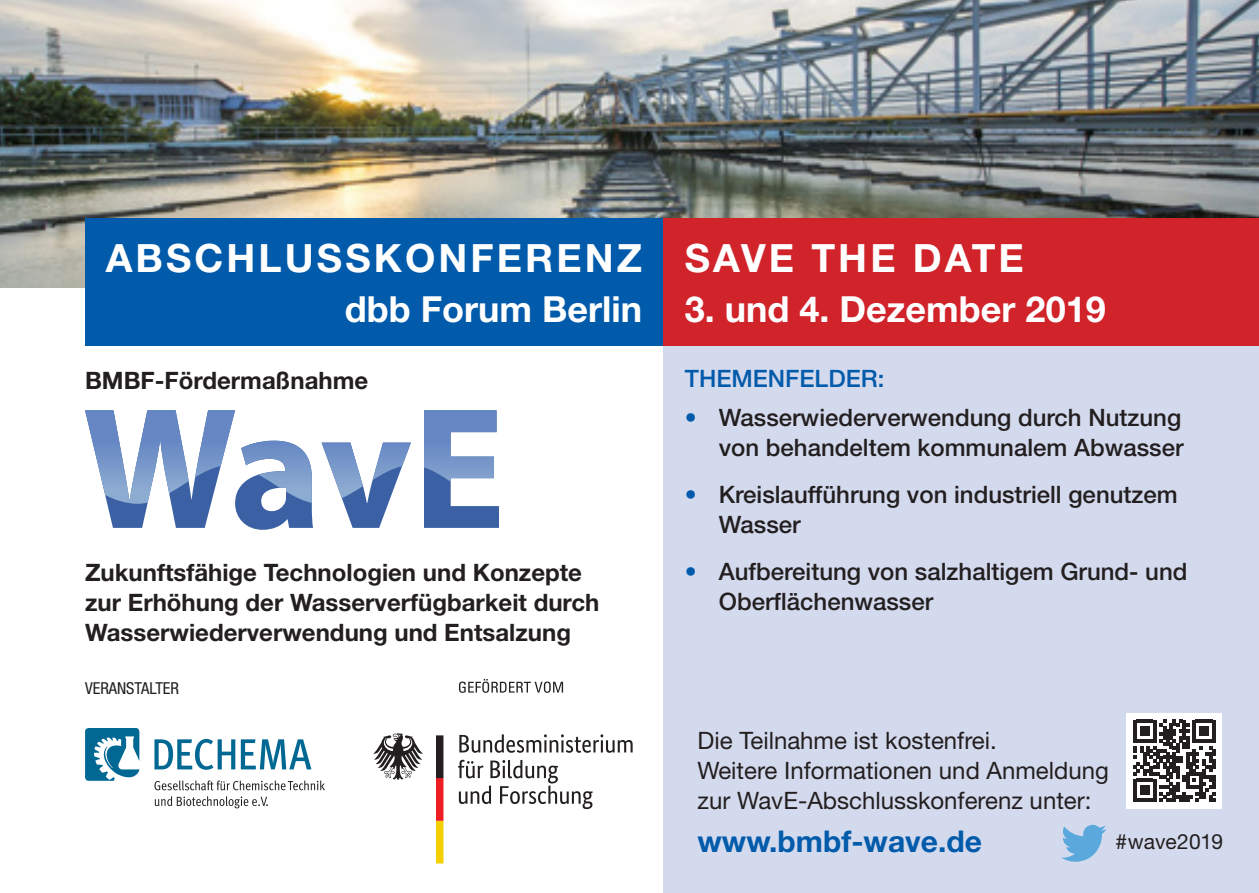
<style>
.page{position:relative;width:1259px;height:893px;background:#fff}
.page>*{position:absolute;margin:0;border:0;box-sizing:border-box;transform-origin:0 0}
.t1{font:700 39px "Helvetica Neue";letter-spacing:.08em;color:#fff}
.t2{font:700 36px "Helvetica Neue";color:#fff}
.t3{font:700 30px "Helvetica Neue";color:#015aaa}
.t4{font:500 24px/30px "Helvetica Neue";color:#231f20}
.t5{font:700 24px/30px "Helvetica Neue";color:#231f20}
.t6{font:24px/30px "Helvetica Neue";color:#231f20}
.t7{font:500 24px "Helvetica Neue";color:#015aaa}
.t8{font:21px "Helvetica Neue";letter-spacing:.005em;color:#231f20}
.t9{font:condensed 16.5px "Helvetica Neue";color:#231f20}
.s1{color:#015aaa}
</style>
<div class="page">
<div style="left:663px;top:0;width:596px;height:893px;background:#d4daed"></div>
<img style="left:0;top:0;width:1259px;height:287px">
<svg style="left:107px;top:504px;width:206px;height:26px"></svg>
<svg style="left:344px;top:504px;width:44px;height:24px"></svg>
<svg style="left:424px;top:410px;width:75px;height:118px"></svg>
<img style="left:85px;top:410px;width:411px;height:94px">
<div style="left:85px;top:218px;width:578px;height:127px;background:#015aaa"></div>
<div style="left:663px;top:218px;width:596px;height:127px;background:#d1232a"></div>
<svg style="left:458px;top:734px;width:174px;height:75px"></svg>
<svg style="left:373px;top:733px;width:50px;height:47px"></svg>
<svg style="left:436px;top:735px;width:7px;height:128px"></svg>
<svg style="left:459px;top:679px;width:104px;height:14px"></svg>
<svg style="left:85px;top:728px;width:54px;height:53px"></svg>
<svg style="left:241px;top:739px;width:70px;height:30px"></svg>
<svg style="left:154px;top:739px;width:81px;height:31px"></svg>
<svg style="left:154px;top:780px;width:171px;height:10px"></svg>
<svg style="left:155px;top:796px;width:113px;height:12px"></svg>
<div style="left:1126px;top:713px;width:96px;height:96px;background:#fff"></div>
<svg style="left:1133px;top:720px;width:82px;height:82px"></svg>
<svg style="left:1061px;top:825px;width:45px;height:37px"></svg>
<h1 class="t1" style="left:106px;top:234px;width:538px">ABSCHLUSSKONFERENZ</h1>
<h2 class="t2" style="left:345px;top:287px;width:299px">dbb Forum Berlin</h2>
<p class="t5" style="left:85px;top:365px;width:285px">BMBF-Fördermaßnahme</p>
<p class="t5" style="left:85px;top:557px;width:516px">Zukunftsfähige Technologien und Konzepte zur Erhöhung der Wasserverfügbarkeit durch<br>Wasserwiederverwendung und Entsalzung</p>
<p class="t9" style="left:85px;top:678px;width:96px">VERANSTALTER</p>
<h1 class="t1" style="left:685px;top:234px;width:341px">SAVE THE DATE</h1>
<h2 class="t2" style="left:685px;top:287px;width:422px">3. und 4. Dezember 2019</h2>
<p class="t7" style="left:685px;top:364px;width:201px">THEMENFELDER:</p>
<p class="t4" style="left:685px;top:402px;width:500px;text-align:right"><span class="s1">•</span> Wasserwiederverwendung durch Nutzung von behandeltem kommunalem Abwasser</p>
<p class="t4" style="left:719px;top:479px;width:460px;text-indent:-34px"><span class="s1">•</span> Kreislaufführung von industriell genutzem<br>Wasser</p>
<p class="t4" style="left:719px;top:556px;width:470px;text-indent:-34px"><span class="s1">•</span> Aufbereitung von salzhaltigem Grund- und<br>Oberflächenwasser</p>
<p class="t6" style="left:697px;top:725px;width:413px">Die Teilnahme ist kostenfrei.<br>Weitere Informationen und Anmeldung zur WavE-Abschlusskonferenz unter:</p>
<p class="t3" style="left:697px;top:822px;width:286px">www.bmbf-wave.de</p>
<p class="t8" style="left:1115px;top:829px;width:109px">#wave2019</p>
</div>
